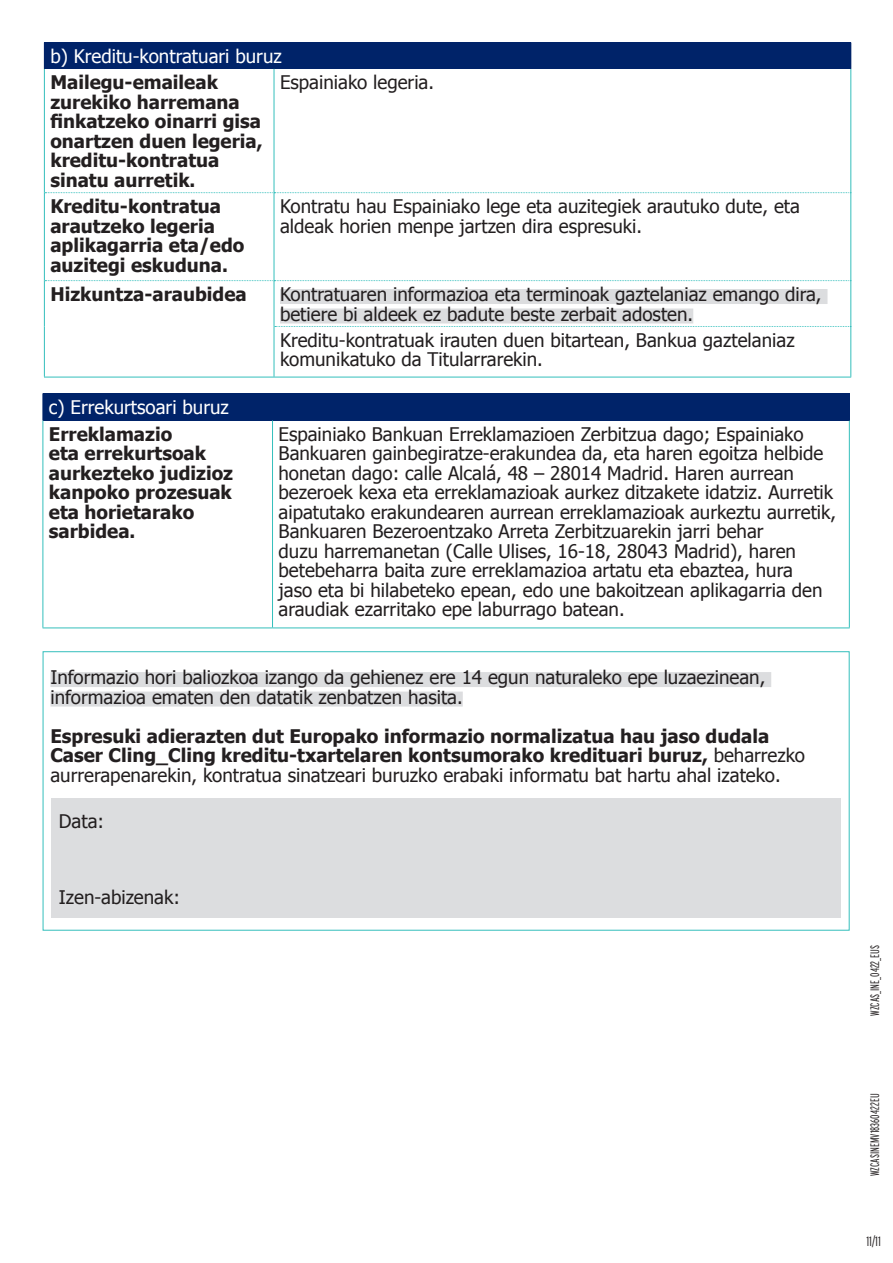
<style>
.page{position:relative;width:893px;height:1263px;background:#fff}
.page>*{position:absolute;margin:0;border:0;box-sizing:border-box;transform-origin:0 0}
.t1{font:18.75px/19.5px "Tahoma";color:#231f20}
.t2{font:700 18.75px/19.5px "Tahoma";color:#231f20}
.t3{font:18.75px "Tahoma";color:#fff}
.t4{font:300 extra-condensed 13.5px "Interstate";color:#231f20}
.t5{font:300 extra-condensed 12.3px "Interstate";color:#231f20}
.s1{font-weight:400}
</style>
<div class="page">
<div style="left:44px;top:43px;width:807px;height:26px;background:#002369"></div>
<hr style="left:44px;top:69px;width:1px;height:124px;background:#34bfbc">
<hr style="left:850px;top:69px;width:1px;height:124px;background:#34bfbc">
<hr style="left:44px;top:193px;width:1px;height:88px;background:#34bfbc">
<hr style="left:850px;top:193px;width:1px;height:88px;background:#34bfbc">
<hr style="left:44px;top:281px;width:1px;height:45px;background:#34bfbc">
<hr style="left:850px;top:281px;width:1px;height:45px;background:#34bfbc">
<hr style="left:44px;top:326px;width:1px;height:51px;background:#34bfbc">
<hr style="left:850px;top:326px;width:1px;height:51px;background:#34bfbc">
<hr style="left:274px;top:69px;width:1px;height:123px;background:#34bfbc">
<hr style="left:274px;top:193px;width:1px;height:87px;background:#34bfbc">
<hr style="left:274px;top:281px;width:1px;height:45px;background:#34bfbc">
<hr style="left:274px;top:326px;width:1px;height:51px;background:#34bfbc">
<svg style="left:45px;top:280px;width:806px;height:1px"></svg>
<svg style="left:275px;top:326px;width:575px;height:1px"></svg>
<svg style="left:45px;top:192px;width:806px;height:1px"></svg>
<hr style="left:44px;top:377px;width:230px;height:1px;background:#34bfbc">
<hr style="left:274px;top:377px;width:577px;height:1px;background:#34bfbc">
<div style="left:280px;top:289px;width:547px;height:15px;background:#dcdddf"></div>
<div style="left:280px;top:308px;width:413px;height:15px;background:#dcdddf"></div>
<div style="left:43px;top:393px;width:806px;height:27px;background:#002369"></div>
<hr style="left:43px;top:420px;width:1px;height:207px;background:#34bfbc">
<hr style="left:849px;top:420px;width:1px;height:207px;background:#34bfbc">
<hr style="left:43px;top:627px;width:230px;height:1px;background:#34bfbc">
<hr style="left:273px;top:627px;width:577px;height:1px;background:#34bfbc">
<hr style="left:272px;top:420px;width:1px;height:207px;background:#34bfbc">
<svg style="left:849px;top:393px;width:1px;height:27px"></svg>
<div style="left:52px;top:798px;width:789px;height:120px;background:#dcdddf"></div>
<div style="left:50px;top:672px;width:721px;height:15px;background:#dcdddf"></div>
<div style="left:50px;top:691px;width:413px;height:15px;background:#dcdddf"></div>
<p class="t3" style="left:50px;top:44px;width:233px">b) Kreditu-kontratuari buruz</p>
<p class="t2" style="left:50px;top:72px;width:214px">Mailegu-emaileak zurekiko harremana finkatzeko oinarri gisa onartzen duen legeria, kreditu-kontratua sinatu aurretik.</p>
<p class="t1" style="left:280px;top:72px;width:156px">Espainiako legeria.</p>
<p class="t2" style="left:50px;top:196px;width:196px">Kreditu-kontratua arautzeko legeria aplikagarria eta/edo auzitegi eskuduna.</p>
<p class="t1" style="left:280px;top:196px;width:521px">Kontratu hau Espainiako lege eta auzitegiek arautuko dute, eta aldeak horien menpe jartzen dira espresuki.</p>
<p class="t2" style="left:50px;top:284px;width:198px">Hizkuntza-araubidea</p>
<p class="t1" style="left:280px;top:284px;width:543px">Kontratuaren informazioa eta terminoak gaztelaniaz emango dira, betiere bi aldeek ez badute beste zerbait adosten.</p>
<p class="t1" style="left:280px;top:330px;width:516px">Kreditu-kontratuak irauten duen bitartean, Bankua gaztelaniaz komunikatuko da Titularrarekin.</p>
<p class="t3" style="left:49px;top:395px;width:181px">c) Errekurtsoari buruz</p>
<p class="t2" style="left:49px;top:424px;width:186px">Erreklamazio<br>eta errekurtsoak aurkezteko judizioz kanpoko prozesuak eta horietarako sarbidea.</p>
<p class="t1" style="left:279px;top:424px;width:559px">Espainiako Bankuan Erreklamazioen Zerbitzua dago; Espainiako Bankuaren gainbegiratze-erakundea da, eta haren egoitza helbide honetan dago: calle Alcalá, 48 – 28014 Madrid. Haren aurrean bezeroek kexa eta erreklamazioak aurkez ditzakete idatziz. Aurretik aipatutako erakundearen aurrean erreklamazioak aurkeztu aurretik, Bankuaren Bezeroentzako Arreta Zerbitzuarekin jarri behar<br>duzu harremanetan (Calle Ulises, 16-18, 28043 Madrid), haren betebeharra baita zure erreklamazioa artatu eta ebaztea, hura<br>jaso eta bi hilabeteko epean, edo une bakoitzean aplikagarria den araudiak ezarritako epe laburrago batean.</p>
<p class="t1" style="left:50px;top:667px;width:716px">Informazio hori baliozkoa izango da gehienez ere 14 egun naturaleko epe luzaezinean, informazioa ematen den datatik zenbatzen hasita.</p>
<p class="t2" style="left:50px;top:725px;width:756px">Espresuki adierazten dut Europako informazio normalizatua hau jaso dudala<br>Caser Cling_Cling kreditu-txartelaren kontsumorako kredituari buruz, <span class="s1">beharrezko aurrerapenarekin, kontratua sinatzeari buruzko erabaki informatu bat hartu ahal izateko.</span></p>
<p class="t1" style="left:59px;top:811px;width:47px">Data:</p>
<p class="t1" style="left:59px;top:887px;width:123px">Izen-abizenak:</p>
<p class="t5" style="left:868px;top:1016px;width:72px;rotate:-90deg">WZCAS_INE_0422_EUS</p>
<p class="t5" style="left:868px;top:1176px;width:84px;rotate:-90deg">WZCASINEMV18360422EU</p>
<p class="t4" style="left:866px;top:1234px;width:16px">11/11</p>
</div>
